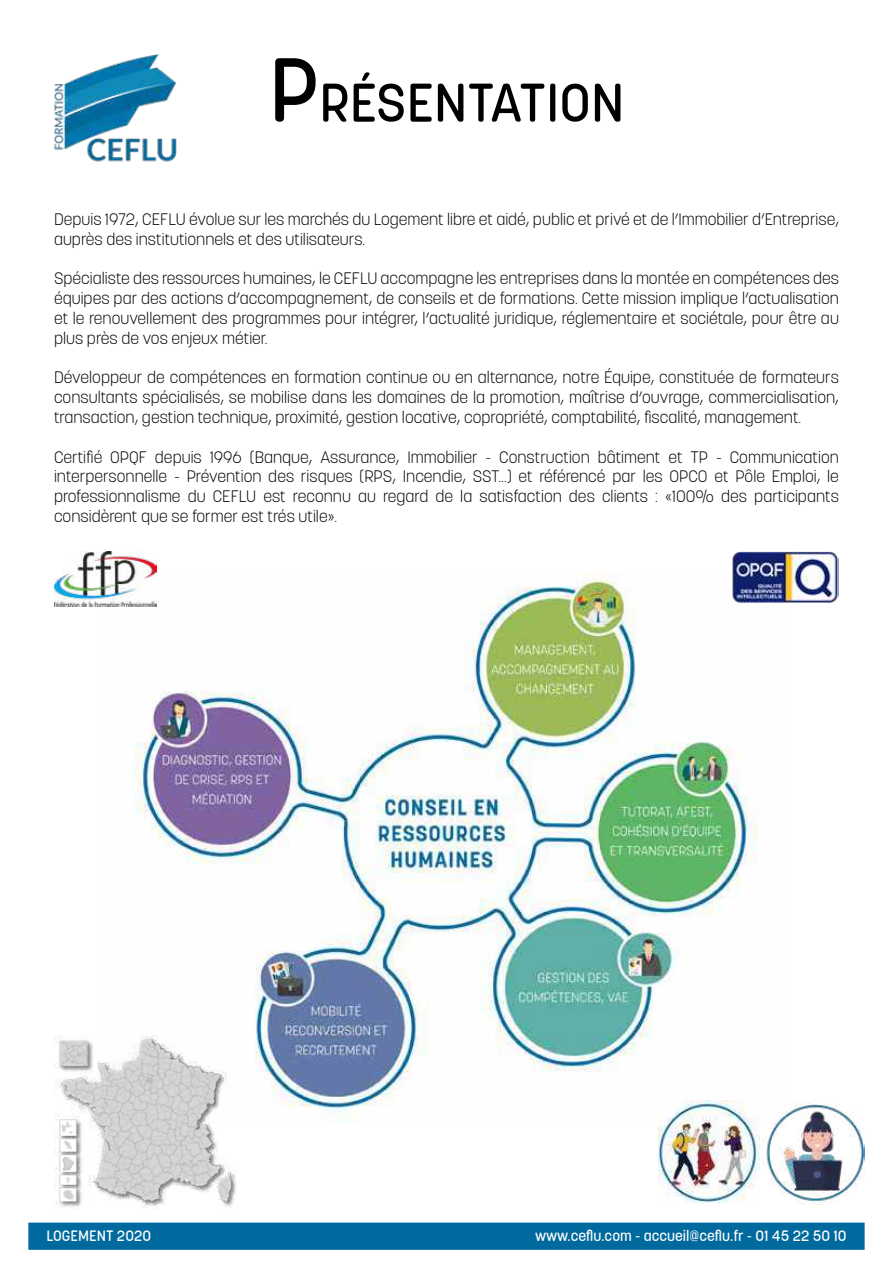
<style>
.page{position:relative;width:893px;height:1263px;background:#fff}
.page>*{position:absolute;margin:0;border:0;box-sizing:border-box;transform-origin:0 0}
.t1{font:500 54px "Korolev Rounded";color:#000}
.t2{font:300 16.5px/19.8px "Korolev Rounded";color:#000;text-align:justify}
.t3{font:500 15px "Korolev Rounded";color:#fff}
.s1{font-size:90px}
</style>
<div class="page">
<img style="left:134px;top:571px;width:654px;height:544px">
<img style="left:54px;top:54px;width:123px;height:108px">
<div style="left:28px;top:1222px;width:837px;height:28px;background:#006a9e;border:2px solid #006a9e"></div>
<img style="left:731px;top:552px;width:108px;height:50px">
<img style="left:54px;top:552px;width:103px;height:55px">
<img style="left:54px;top:1036px;width:184px;height:173px">
<img style="left:658px;top:1101px;width:102px;height:101px">
<img style="left:762px;top:1102px;width:102px;height:103px">
<h1 class="t1" style="left:268px;top:71px;width:357px"><span class="s1">P</span>RÉSENTATION</h1>
<p class="t2" style="left:54px;top:210px;width:786px">Depuis 1972, CEFLU évolue sur les marchés du Logement libre et aidé, public et privé et de l’Immobilier d’Entreprise, auprès des institutionnels et des utilisateurs.</p>
<p class="t2" style="left:54px;top:269px;width:786px">Spécialiste des ressources humaines, le CEFLU accompagne les entreprises dans la montée en compétences des équipes par des actions d’accompagnement, de conseils et de formations. Cette mission implique l’actualisation et le renouvellement des programmes pour intégrer, l’actualité juridique, réglementaire et sociétale, pour être au plus près de vos enjeux métier.</p>
<p class="t2" style="left:54px;top:368px;width:786px">Développeur de compétences en formation continue ou en alternance, notre Équipe, constituée de formateurs consultants spécialisés, se mobilise dans les domaines de la promotion, maîtrise d’ouvrage, commercialisation, transaction, gestion technique, proximité, gestion locative, copropriété, comptabilité, fiscalité, management.</p>
<p class="t2" style="left:54px;top:447px;width:786px">Certifié OPQF depuis 1996 (Banque, Assurance, Immobilier - Construction bâtiment et TP - Communication interpersonnelle - Prévention des risques (RPS, Incendie, SST...) et référencé par les OPCO et Pôle Emploi, le professionnalisme du CEFLU est reconnu au regard de la satisfaction des clients : «100% des participants considèrent que se former est trés utile».</p>
<p class="t3" style="left:46px;top:1227px;width:106px">LOGEMENT 2020</p>
<p class="t3" style="left:535px;top:1227px;width:313px">www.ceflu.com - accueil@ceflu.fr - 01 45 22 50 10</p>
</div>
